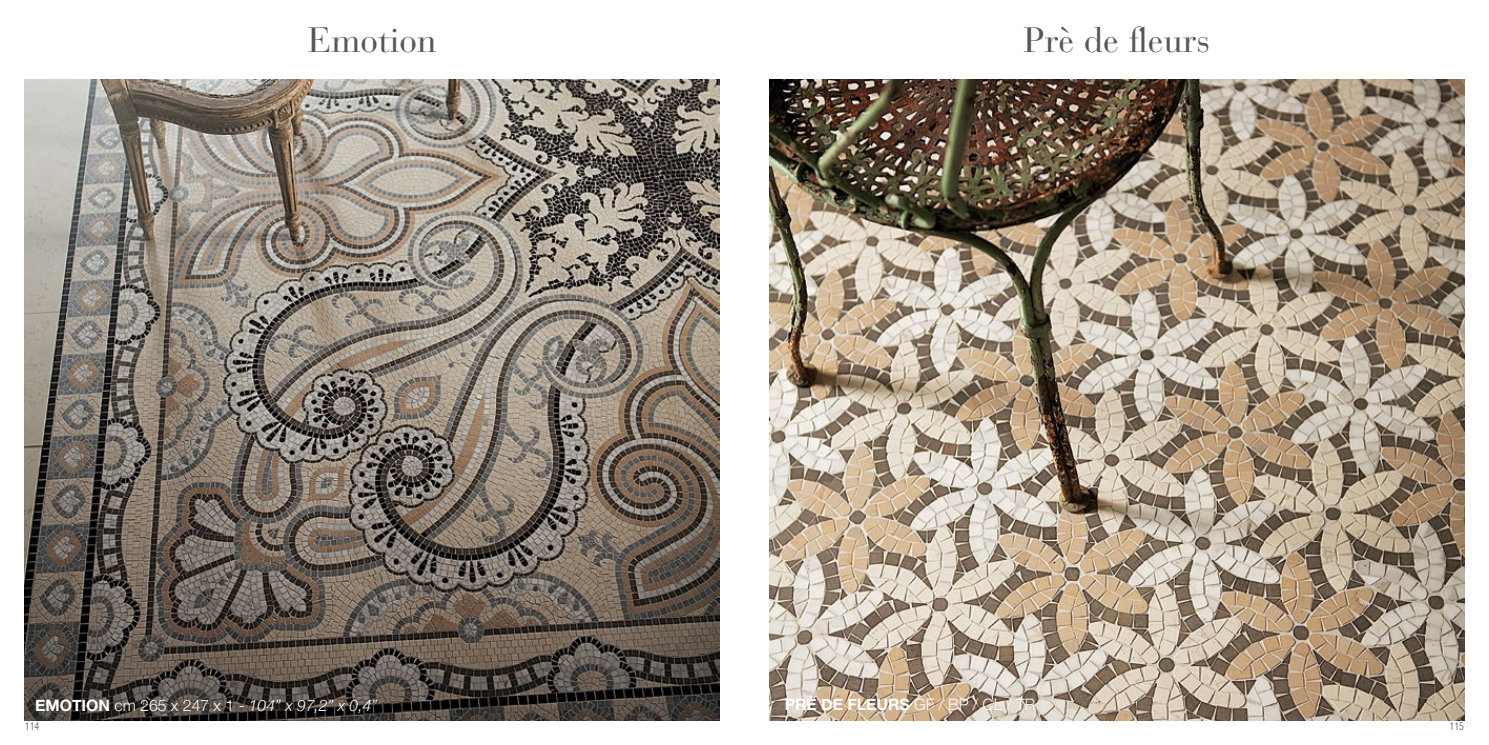
<style>
.page{position:relative;width:1489px;height:745px;background:#fff}
.page>*{position:absolute;margin:0;border:0;box-sizing:border-box;transform-origin:0 0}
.t1{font:35px "Bauer Bodoni";color:#575756}
.t2{font:italic 300 15.75px "Helvetica Neue";color:#fff}
.t3{font:700 15.75px "Helvetica Neue";color:#fff}
.t4{font:300 condensed 10.5px "Swiss 721 BT";color:#575756}
.s1{font-weight:300}
.s2{font-weight:700;font-style:normal}
.s3{font-style:normal}
</style>
<div class="page">
<img style="left:769px;top:79px;width:694px;height:640px">
<img style="left:25px;top:79px;width:694px;height:640px">
<h1 class="t1" style="left:308px;top:19px;width:130px">Emotion</h1>
<h1 class="t1" style="left:1023px;top:19px;width:188px">Prè de fleurs</h1>
<p class="t3" style="left:784px;top:694px;width:252px">PRè DE FLEURS <span class="s1">GF / BP / CL / TR</span></p>
<p class="t2" style="left:35px;top:695px;width:343px"><span class="s2">EMOTION</span> <span class="s3">cm 265 x 247 x 1 -</span> 104” x 97,2” x 0,4”</p>
<p class="t4" style="left:25px;top:719px;width:16px">114</p>
<p class="t4" style="left:1449px;top:719px;width:16px">115</p>
</div>
